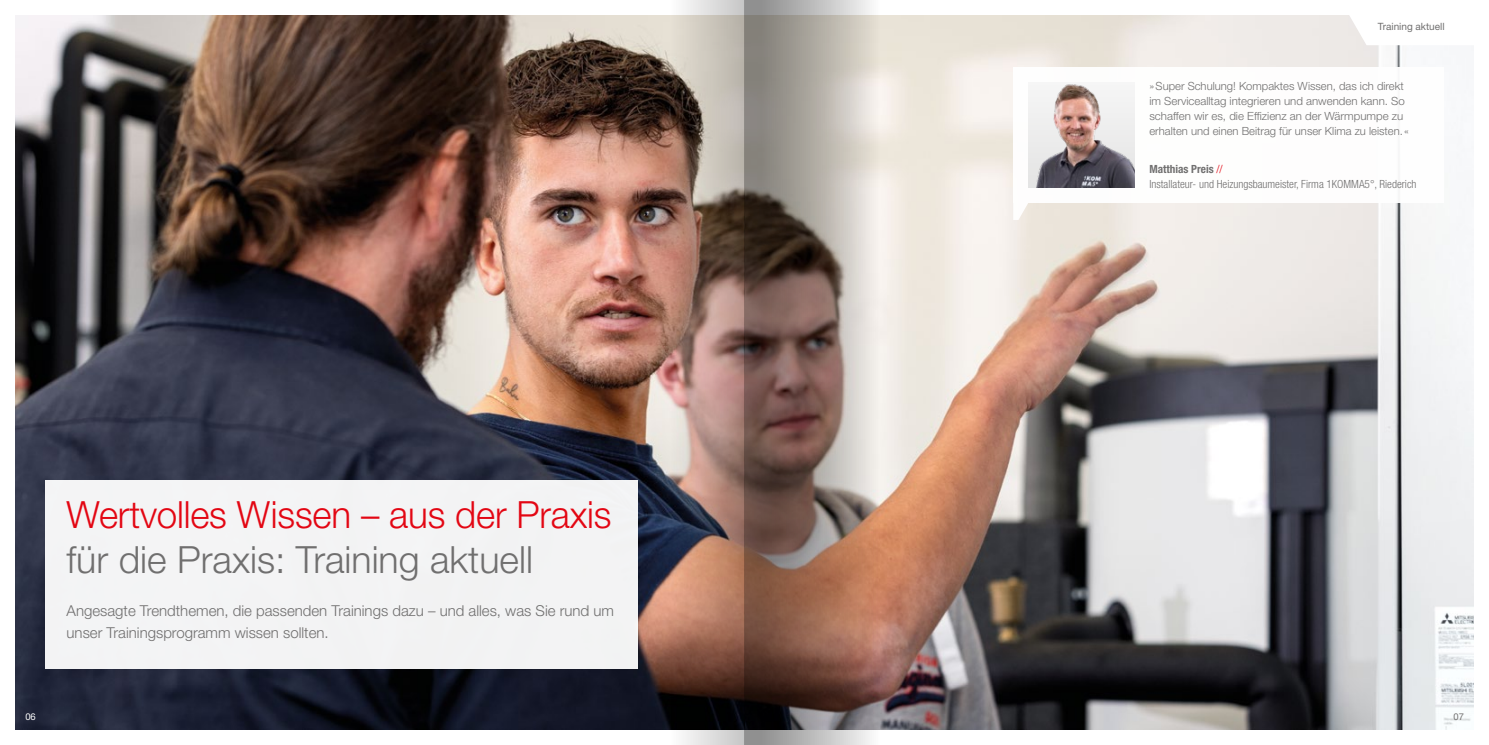
<style>
.page{position:relative;width:1489px;height:745px;background:#fff}
.page>*{position:absolute;margin:0;border:0;box-sizing:border-box;transform-origin:0 0}
.t1{font:300 37.5px "Helvetica Neue LT Pro";letter-spacing:-.005em;color:#e30613}
.t2{font:300 37.5px "Helvetica Neue LT Pro";color:#706f6f}
.t3{font:300 15px/22.5px "Helvetica Neue LT Pro";color:#706f6f}
.t4{font:300 11.25px/15px "Helvetica Neue LT Pro";color:#706f6f}
.t5{font:300 condensed 11.25px/15px "Helvetica Neue LT Pro";color:#706f6f}
.t6{font:10px "Helvetica Neue LT Pro";color:#706f6f}
.t7{font:9.38px "Helvetica Neue LT Pro";color:#fff}
.t8{font:9.38px "Helvetica Neue LT Pro";color:#706f6f}
.s1{font-weight:700}
.s2{color:#e30613}
</style>
<div class="page">
<img style="left:16px;top:16px;width:1456px;height:712px">
<svg style="left:1348px;top:15px;width:124px;height:30px"></svg>
<div style="left:45px;top:479px;width:593px;height:189px;background:#f3f3f4"></div>
<div style="left:1013px;top:67px;width:430px;height:135px;background:#fff"></div>
<svg style="left:1003px;top:202px;width:25px;height:18px"></svg>
<img style="left:1028px;top:84px;width:106px;height:103px">
<img style="left:587px;top:0;width:157px;height:744px">
<svg style="left:744px;top:0;width:142px;height:744px;background:#968279"></svg>
<p class="t6" style="left:1377px;top:20px;width:68px">Training aktuell</p>
<h1 class="t1" style="left:67px;top:491px;width:546px">Wertvolles Wissen – aus der Praxis</h1>
<h1 class="t2" style="left:67px;top:536px;width:468px">für die Praxis: Training aktuell</h1>
<h2 class="t3" style="left:67px;top:598px;width:549px">Angesagte Trendthemen, die passenden Trainings dazu – und alles, was Sie rund um unser Trainingsprogramm wissen sollten.</h2>
<p class="t4" style="left:1149px;top:78px;width:261px">»Super Schulung! Kompaktes Wissen, das ich direkt im Servicealltag integrieren und anwenden kann. So schaffen wir es, die Effizienz an der Wärmpumpe zu erhalten und einen Beitrag für unser Klima zu leisten. «</p>
<p class="t5" style="left:1149px;top:161px;width:269px"><span class="s1">Matthias Preis</span> <span class="s2">//<br></span>Installateur- und Heizungsbaumeister, Firma 1KOMMA5°, Riederich</p>
<p class="t7" style="left:25px;top:710px;width:12px">06</p>
<p class="t8" style="left:1453px;top:710px;width:12px">07</p>
</div>
